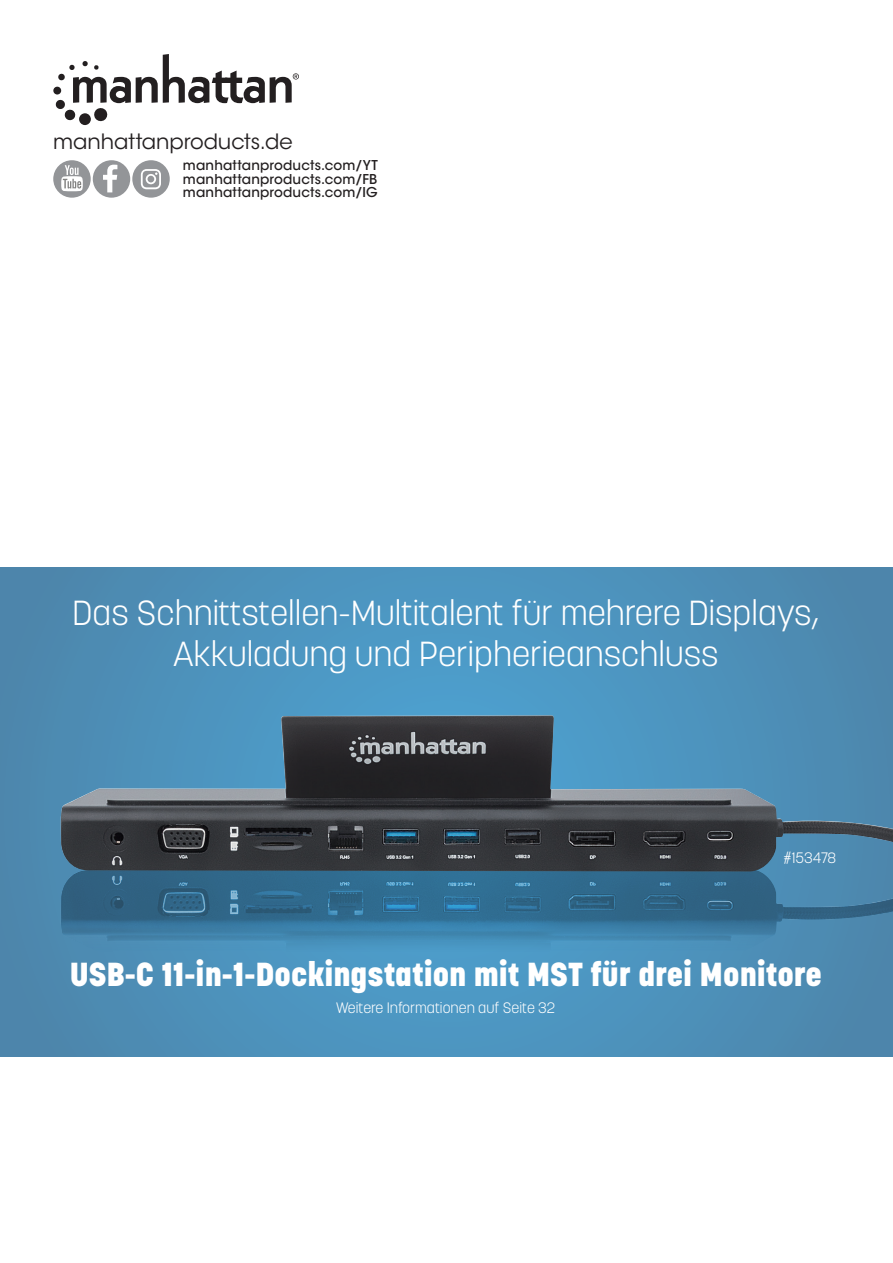
<style>
.page{position:relative;width:893px;height:1263px;background:#fff}
.page>*{position:absolute;margin:0;border:0;box-sizing:border-box;transform-origin:0 0}
.t1{font:300 34.5px/41.4px "Korolev";color:#fff;text-align:center}
.t2{font:800 33px "Korolev";color:#fff}
.t3{font:21px "ITC Avant Garde Std";color:#231f20}
.t4{font:300 15px "Korolev";color:#fff}
.t5{font:500 13.5px/13.5px "ITC Avant Garde Std";letter-spacing:.01em;color:#231f20;text-align:justify}
</style>
<div class="page">
<svg style="left:0;top:568px;width:893px;height:488px;background:#4d90b9"></svg>
<img style="left:61px;top:871px;width:832px;height:83px">
<img style="left:61px;top:715px;width:832px;height:156px">
<svg style="left:79px;top:113px;width:12px;height:12px"></svg>
<svg style="left:55px;top:54px;width:244px;height:68px"></svg>
<div style="left:93px;top:160px;width:37px;height:38px;background:#939598;border-radius:50%"></div>
<svg style="left:103px;top:165px;width:14px;height:27px"></svg>
<div style="left:53px;top:160px;width:38px;height:38px;background:#939598;border-radius:50%"></div>
<svg style="left:61px;top:165px;width:22px;height:26px"></svg>
<svg style="left:132px;top:160px;width:38px;height:38px"></svg>
<p class="t3" style="left:53px;top:128px;width:241px">manhattanproducts.de</p>
<p class="t5" style="left:183px;top:159px;width:196px">manhattanproducts.com/YT manhattanproducts.com/FB manhattanproducts.com/IG</p>
<p class="t1" style="left:72px;top:592px;width:748px">Das Schnittstellen-Multitalent für mehrere Displays,<br>Akkuladung und Peripherieanschluss</p>
<p class="t4" style="left:783px;top:848px;width:54px">#153478</p>
<p class="t2" style="left:70px;top:954px;width:754px">USB-C 11-in-1-Dockingstation mit MST für drei Monitore</p>
<p class="t4" style="left:336px;top:998px;width:221px">Weitere Informationen auf Seite 32</p>
</div>
